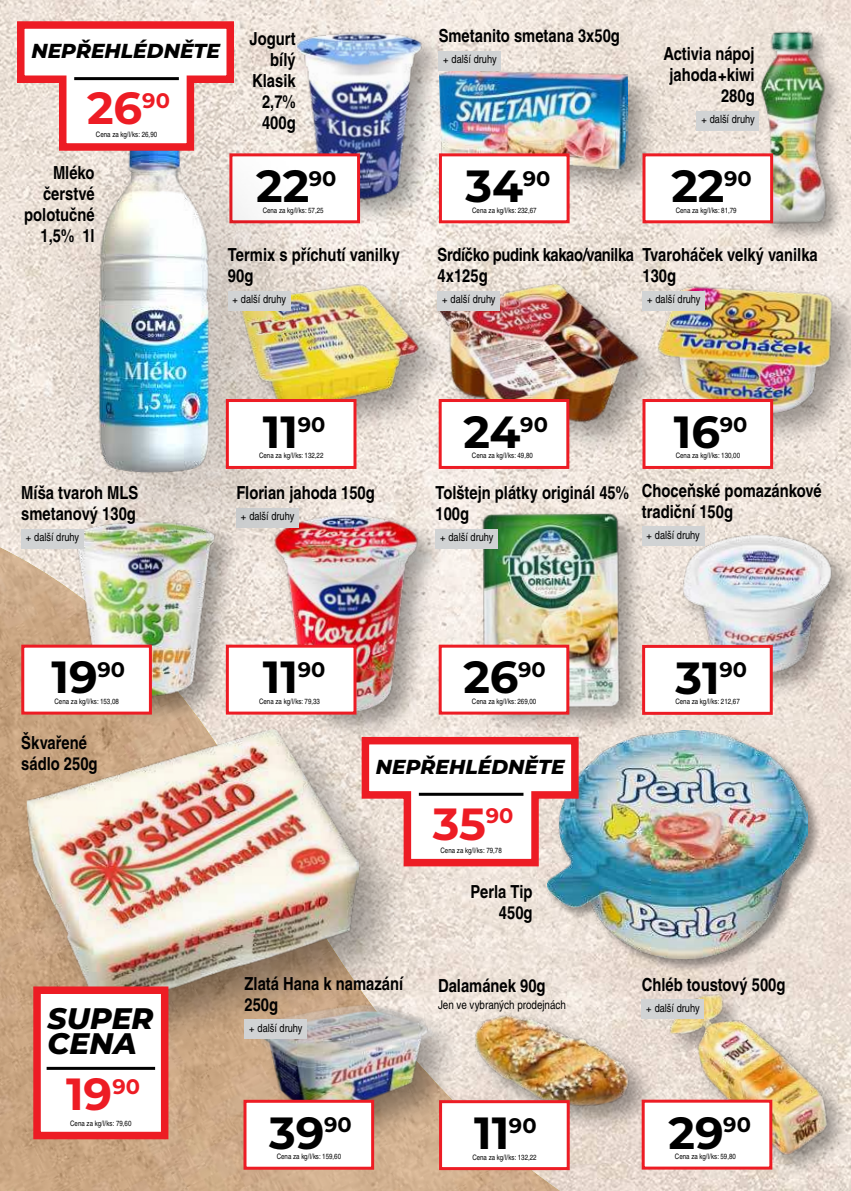
<style>
.page{position:relative;width:851px;height:1191px;background:#fff}
.page>*{position:absolute;margin:0;border:0;box-sizing:border-box;transform-origin:0 0}
.t1{font:700 45px "Montserrat";color:#000}
.t2{font:700 45px "Montserrat";color:#ed1c24}
.t3{font:italic 800 29.7px/25.7px "Montserrat";color:#000}
.t4{font:700 21px "Montserrat";color:#000}
.t5{font:italic 800 20.25px "Montserrat";color:#000}
.t6{font:700 18px/21px "Nimbus San Con L";color:#000}
.t7{font:700 18px/21px "Nimbus San Con L";letter-spacing:-.02em;color:#000}
.t8{font:12px "Nimbus San Con L";color:#000}
.t9{font:11.25px "Nimbus San Con L";color:#000}
.t10{font:7.5px "Nimbus San Con L";color:#000}
</style>
<div class="page">
<img style="left:0;top:0;width:850px;height:1191px">
<img style="left:0;top:547px;width:560px;height:644px">
<div style="left:17px;top:720px;width:396px;height:347px;background:#000;opacity:.35"></div>
<img style="left:26px;top:728px;width:334px;height:287px">
<div style="left:433px;top:65px;width:226px;height:135px;background:#000;opacity:.35"></div>
<img style="left:449px;top:69px;width:179px;height:101px">
<div style="left:234px;top:278px;width:221px;height:169px;background:#000;opacity:.35"></div>
<img style="left:340px;top:268px;width:88px;height:162px">
<div style="left:69px;top:517px;width:175px;height:209px;background:#000;opacity:.35"></div>
<img style="left:71px;top:601px;width:158px;height:99px">
<div style="left:270px;top:510px;width:176px;height:231px;background:#000;opacity:.35"></div>
<img style="left:273px;top:508px;width:150px;height:214px">
<div style="left:478px;top:509px;width:169px;height:226px;background:#000;opacity:.35"></div>
<img style="left:480px;top:512px;width:143px;height:198px">
<div style="left:678px;top:530px;width:172px;height:170px;background:#000;opacity:.35"></div>
<img style="left:682px;top:533px;width:153px;height:142px">
<div style="left:433px;top:277px;width:240px;height:204px;background:#000;opacity:.35"></div>
<img style="left:428px;top:273px;width:217px;height:172px">
<div style="left:652px;top:280px;width:198px;height:168px;background:#000;opacity:.35"></div>
<img style="left:656px;top:279px;width:180px;height:139px">
<div style="left:758px;top:29px;width:87px;height:213px;background:#000;opacity:.35"></div>
<img style="left:755px;top:20px;width:73px;height:211px">
<div style="left:293px;top:28px;width:156px;height:199px;background:#000;opacity:.35"></div>
<img style="left:287px;top:15px;width:149px;height:201px">
<div style="left:642px;top:645px;width:130px;height:70px;background:#fff;border:3px solid #ed1c24"></div>
<div style="left:641px;top:526px;width:63px;height:20px;background:#d1d3d4"></div>
<div style="left:439px;top:153px;width:130px;height:70px;background:#fff;border:3px solid #ed1c24"></div>
<div style="left:438px;top:51px;width:63px;height:20px;background:#d1d3d4"></div>
<div style="left:642px;top:153px;width:131px;height:70px;background:#fff;border:3px solid #ed1c24"></div>
<div style="left:696px;top:111px;width:62px;height:20px;background:#d1d3d4"></div>
<div style="left:21px;top:644px;width:131px;height:70px;background:#fff;border:3px solid #ed1c24"></div>
<div style="left:21px;top:529px;width:62px;height:19px;background:#d1d3d4"></div>
<div style="left:226px;top:644px;width:130px;height:70px;background:#fff;border:3px solid #ed1c24"></div>
<div style="left:229px;top:153px;width:131px;height:70px;background:#fff;border:3px solid #ed1c24"></div>
<div style="left:642px;top:399px;width:131px;height:70px;background:#fff;border:3px solid #ed1c24"></div>
<div style="left:642px;top:291px;width:62px;height:19px;background:#d1d3d4"></div>
<div style="left:438px;top:399px;width:131px;height:70px;background:#fff;border:3px solid #ed1c24"></div>
<div style="left:437px;top:291px;width:63px;height:19px;background:#d1d3d4"></div>
<div style="left:438px;top:644px;width:131px;height:70px;background:#fff;border:3px solid #ed1c24"></div>
<div style="left:435px;top:529px;width:62px;height:19px;background:#d1d3d4"></div>
<div style="left:471px;top:1010px;width:186px;height:124px;background:#000;opacity:.35"></div>
<img style="left:457px;top:987px;width:186px;height:152px">
<div style="left:666px;top:990px;width:184px;height:187px;background:#000;opacity:.35"></div>
<img style="left:659px;top:974px;width:177px;height:201px">
<div style="left:439px;top:1100px;width:130px;height:70px;background:#fff;border:3px solid #ed1c24"></div>
<div style="left:641px;top:1099px;width:131px;height:70px;background:#fff;border:3px solid #ed1c24"></div>
<div style="left:37px;top:990px;width:128px;height:145px;background:#fff"></div>
<div style="left:33px;top:986px;width:135px;height:153px;border:8px solid #ed1c24"></div>
<hr style="left:47px;top:1066px;width:108px;height:3px;background:#000">
<div style="left:31px;top:80px;width:309px;height:521px;background:#000;opacity:.21"></div>
<img style="left:82px;top:154px;width:139px;height:330px">
<svg style="left:13px;top:18px;width:225px;height:136px"></svg>
<hr style="left:74px;top:77px;width:105px;height:3px;background:#000">
<div style="left:228px;top:291px;width:62px;height:19px;background:#d1d3d4"></div>
<div style="left:257px;top:999px;width:213px;height:156px;background:#000;opacity:.35"></div>
<img style="left:228px;top:977px;width:216px;height:153px">
<div style="left:244px;top:1019px;width:63px;height:20px;background:#d1d3d4"></div>
<div style="left:226px;top:399px;width:130px;height:70px;background:#fff;border:3px solid #ed1c24"></div>
<div style="left:641px;top:999px;width:62px;height:20px;background:#d1d3d4"></div>
<div style="left:243px;top:1099px;width:131px;height:70px;background:#fff;border:3px solid #ed1c24"></div>
<div style="left:547px;top:730px;width:275px;height:242px;background:#000;opacity:.4"></div>
<img style="left:547px;top:730px;width:260px;height:228px">
<svg style="left:358px;top:733px;width:224px;height:137px"></svg>
<hr style="left:419px;top:792px;width:104px;height:3px;background:#000">
<p class="t5" style="left:31px;top:40px;width:190px">NEPŘEHLÉDNĚTE</p>
<h1 class="t2" style="left:87px;top:82px;width:84px">26<sup>90</sup></h1>
<p class="t10" style="left:96px;top:132px;width:63px">Cena za kg/l/ks: 26,90</p>
<p class="t6" style="left:24px;top:162px;width:72px;text-align:right">Mléko čerstvé polotučné<br>1,5% 1l</p>
<p class="t6" style="left:249px;top:28px;width:48px;text-align:right">Jogurt bílý<br>Klasik<br>2,7%<br>400g</p>
<h1 class="t1" style="left:256px;top:160px;width:55px">22</h1>
<p class="t4" style="left:309px;top:166px;width:29px">90</p>
<p class="t10" style="left:263px;top:207px;width:62px">Cena za kg/l/ks: 57,25</p>
<p class="t6" style="left:228px;top:244px;width:173px">Termix s příchutí vanilky<br>90g</p>
<p class="t9" style="left:232px;top:295px;width:55px">+ další druhy</p>
<p class="t6" style="left:438px;top:25px;width:183px">Smetanito smetana 3x50g</p>
<p class="t9" style="left:443px;top:55px;width:55px">+ další druhy</p>
<p class="t6" style="left:663px;top:43px;width:93px;text-align:right">Activia nápoj jahoda+kiwi<br>280g</p>
<p class="t9" style="left:701px;top:115px;width:55px">+ další druhy</p>
<h1 class="t1" style="left:465px;top:160px;width:59px">34</h1>
<p class="t4" style="left:522px;top:166px;width:29px">90</p>
<h1 class="t1" style="left:671px;top:160px;width:55px">22</h1>
<p class="t4" style="left:724px;top:166px;width:29px">90</p>
<p class="t10" style="left:472px;top:207px;width:66px">Cena za kg/l/ks: 232,67</p>
<p class="t10" style="left:675px;top:207px;width:62px">Cena za kg/l/ks: 81,79</p>
<p class="t7" style="left:437px;top:244px;width:198px">Srdíčko pudink kakao/vanilka<br>4x125g</p>
<p class="t9" style="left:442px;top:295px;width:55px">+ další druhy</p>
<p class="t6" style="left:642px;top:244px;width:177px">Tvaroháček velký vanilka<br>130g</p>
<p class="t9" style="left:646px;top:295px;width:55px">+ další druhy</p>
<p class="t6" style="left:21px;top:482px;width:119px">Míša tvaroh MLS smetanový 130g</p>
<p class="t9" style="left:26px;top:533px;width:55px">+ další druhy</p>
<h1 class="t1" style="left:263px;top:406px;width:37px">11</h1>
<p class="t4" style="left:298px;top:412px;width:29px">90</p>
<h1 class="t1" style="left:463px;top:406px;width:59px">24</h1>
<p class="t4" style="left:520px;top:412px;width:29px">90</p>
<h1 class="t1" style="left:673px;top:406px;width:48px">16</h1>
<p class="t4" style="left:719px;top:412px;width:29px">90</p>
<p class="t10" style="left:259px;top:453px;width:66px">Cena za kg/l/ks: 132,22</p>
<p class="t10" style="left:472px;top:453px;width:62px">Cena za kg/l/ks: 49,80</p>
<p class="t10" style="left:675px;top:453px;width:66px">Cena za kg/l/ks: 130,00</p>
<p class="t6" style="left:236px;top:482px;width:140px">Florian jahoda 150g</p>
<p class="t9" style="left:240px;top:512px;width:55px">+ další druhy</p>
<p class="t6" style="left:435px;top:482px;width:195px">Tolštejn plátky originál 45%<br>100g</p>
<p class="t9" style="left:439px;top:533px;width:55px">+ další druhy</p>
<p class="t6" style="left:641px;top:480px;width:181px">Choceňské pomazánkové tradiční 150g</p>
<p class="t9" style="left:646px;top:530px;width:55px">+ další druhy</p>
<h1 class="t1" style="left:52px;top:651px;width:48px">19</h1>
<p class="t4" style="left:97px;top:657px;width:29px">90</p>
<p class="t10" style="left:55px;top:698px;width:66px">Cena za kg/l/ks: 153,08</p>
<p class="t6" style="left:21px;top:732px;width:78px">Škvařené sádlo 250g</p>
<h2 class="t3" style="left:48px;top:1005px;width:107px">SUPER<br>CENA</h2>
<h1 class="t2" style="left:66px;top:1068px;width:75px">19<sup>90</sup></h1>
<p class="t10" style="left:70px;top:1120px;width:63px">Cena za kg/l/ks: 79,60</p>
<h1 class="t1" style="left:263px;top:651px;width:37px">11</h1>
<p class="t4" style="left:298px;top:657px;width:29px">90</p>
<h1 class="t1" style="left:463px;top:651px;width:57px">26</h1>
<p class="t4" style="left:518px;top:657px;width:29px">90</p>
<h1 class="t1" style="left:675px;top:652px;width:46px">31</h1>
<p class="t4" style="left:719px;top:658px;width:29px">90</p>
<p class="t10" style="left:259px;top:698px;width:62px">Cena za kg/l/ks: 79,33</p>
<p class="t10" style="left:472px;top:698px;width:66px">Cena za kg/l/ks: 269,00</p>
<p class="t10" style="left:675px;top:699px;width:66px">Cena za kg/l/ks: 212,67</p>
<p class="t5" style="left:376px;top:755px;width:190px">NEPŘEHLÉDNĚTE</p>
<h1 class="t2" style="left:433px;top:798px;width:82px">35<sup>90</sup></h1>
<p class="t10" style="left:440px;top:847px;width:63px">Cena za kg/l/ks: 79,78</p>
<p class="t6" style="left:470px;top:881px;width:64px;text-align:right">Perla Tip<br>450g</p>
<p class="t6" style="left:244px;top:972px;width:160px">Zlatá Hana k namazání<br>250g</p>
<p class="t9" style="left:249px;top:1023px;width:55px">+ další druhy</p>
<p class="t6" style="left:438px;top:975px;width:109px">Dalamánek 90g</p>
<p class="t8" style="left:438px;top:1000px;width:129px">Jen ve vybraných prodejnách</p>
<p class="t6" style="left:641px;top:973px;width:145px">Chléb toustový 500g</p>
<p class="t9" style="left:645px;top:1003px;width:55px">+ další druhy</p>
<h1 class="t1" style="left:269px;top:1106px;width:57px">39</h1>
<p class="t4" style="left:324px;top:1112px;width:29px">90</p>
<h1 class="t1" style="left:474px;top:1107px;width:37px">11</h1>
<p class="t4" style="left:509px;top:1113px;width:29px">90</p>
<h1 class="t1" style="left:668px;top:1106px;width:57px">29</h1>
<p class="t4" style="left:723px;top:1112px;width:29px">90</p>
<p class="t10" style="left:277px;top:1153px;width:66px">Cena za kg/l/ks: 159,60</p>
<p class="t10" style="left:472px;top:1154px;width:66px">Cena za kg/l/ks: 132,22</p>
<p class="t10" style="left:674px;top:1153px;width:62px">Cena za kg/l/ks: 59,80</p>
</div>
